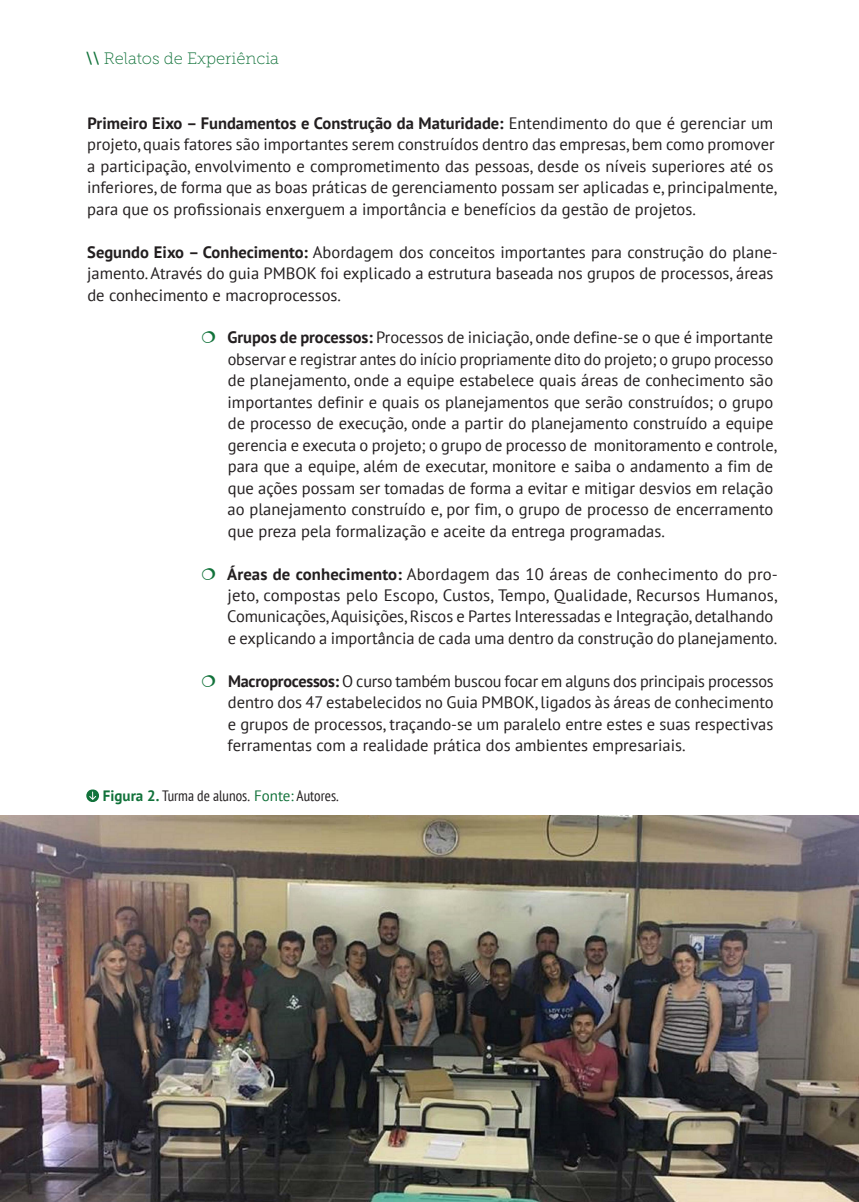
<style>
.page{position:relative;width:859px;height:1202px;background:#fff}
.page>*{position:absolute;margin:0;border:0;box-sizing:border-box;transform-origin:0 0}
.Texto_com_negrito{font:16.5px/21.5px "PT Sans";color:#231f20}
.t1{font:16.5px "Museo Slab 100";color:#11723a}
.Legenda_fotos{font:condensed 15px "PT Sans";color:#231f20}
.s1{font-family:"Museo Slab 500"}
.s2{font-weight:700}
.s3{font-weight:700;font-stretch:normal;color:#11723a}
.s4{font-stretch:normal;color:#11723a}
</style>
<div class="page">
<svg style="left:86px;top:789px;width:13px;height:13px"></svg>
<svg style="left:89px;top:791px;width:7px;height:8px"></svg>
<img style="left:0;top:815px;width:858px;height:386px">
<p class="t1" style="left:86px;top:50px;width:194px"><span class="s1">\\</span> Relatos de Experiência</p>
<p class="Texto_com_negrito" style="left:87px;top:112px;width:691px"><span class="s2">Primeiro Eixo – Fundamentos e Construção da Maturidade:</span> Entendimento do que é gerenciar um projeto, quais fatores são importantes serem construídos dentro das empresas, bem como promover a participação, envolvimento e comprometimento das pessoas, desde os níveis superiores até os inferiores, de forma que as boas práticas de gerenciamento possam ser aplicadas e, principalmente, para que os profissionais enxerguem a importância e benefícios da gestão de projetos.</p>
<p class="Texto_com_negrito" style="left:87px;top:241px;width:692px"><span class="s2">Segundo Eixo – Conhecimento:</span> Abordagem dos conceitos importantes para construção do plane&shy;jamento. Através do guia PMBOK foi explicado a estrutura baseada nos grupos de processos, áreas de conhecimento e macroprocessos.</p>
<p class="Texto_com_negrito" style="left:227px;top:326px;width:551px"><span class="s2">Grupos de processos:</span> Processos de iniciação, onde define-se o que é importante observar e registrar antes do início propriamente dito do projeto; o grupo processo de planejamento, onde a equipe estabelece quais áreas de conhecimento são importantes definir e quais os planejamentos que serão construídos; o grupo de processo de execução, onde a partir do planejamento construído a equipe gerencia e executa o projeto; o grupo de processo de monitoramento e controle, para que a equipe, além de executar, monitore e saiba o andamento a fim de que ações possam ser tomadas de forma a evitar e mitigar desvios em relação ao planejamento construído e, por fim, o grupo de processo de encerramento que preza pela formalização e aceite da entrega programadas.</p>
<p class="Texto_com_negrito" style="left:227px;top:562px;width:552px"><span class="s2">Áreas de conhecimento:</span> Abordagem das 10 áreas de conhecimento do pro&shy;jeto, compostas pelo Escopo, Custos, Tempo, Qualidade, Recursos Humanos, Comunicações, Aquisições, Riscos e Partes Interessadas e Integração, detalhando e explicando a importância de cada uma dentro da construção do planejamento.</p>
<p class="Texto_com_negrito" style="left:227px;top:670px;width:547px;text-align:justify"><span class="s2">Macroprocessos:</span> O curso também buscou focar em alguns dos principais processos dentro dos 47 estabelecidos no Guia PMBOK, ligados às áreas de conhecimento e grupos de processos, traçando-se um paralelo entre estes e suas respectivas ferramentas com a realidade prática dos ambientes empresariais.</p>
<p class="Legenda_fotos" style="left:103px;top:786px;width:237px"><span class="s3">Figura 2.</span> Turma de alunos. <span class="s4">Fonte:</span> Autores.</p>
</div>
